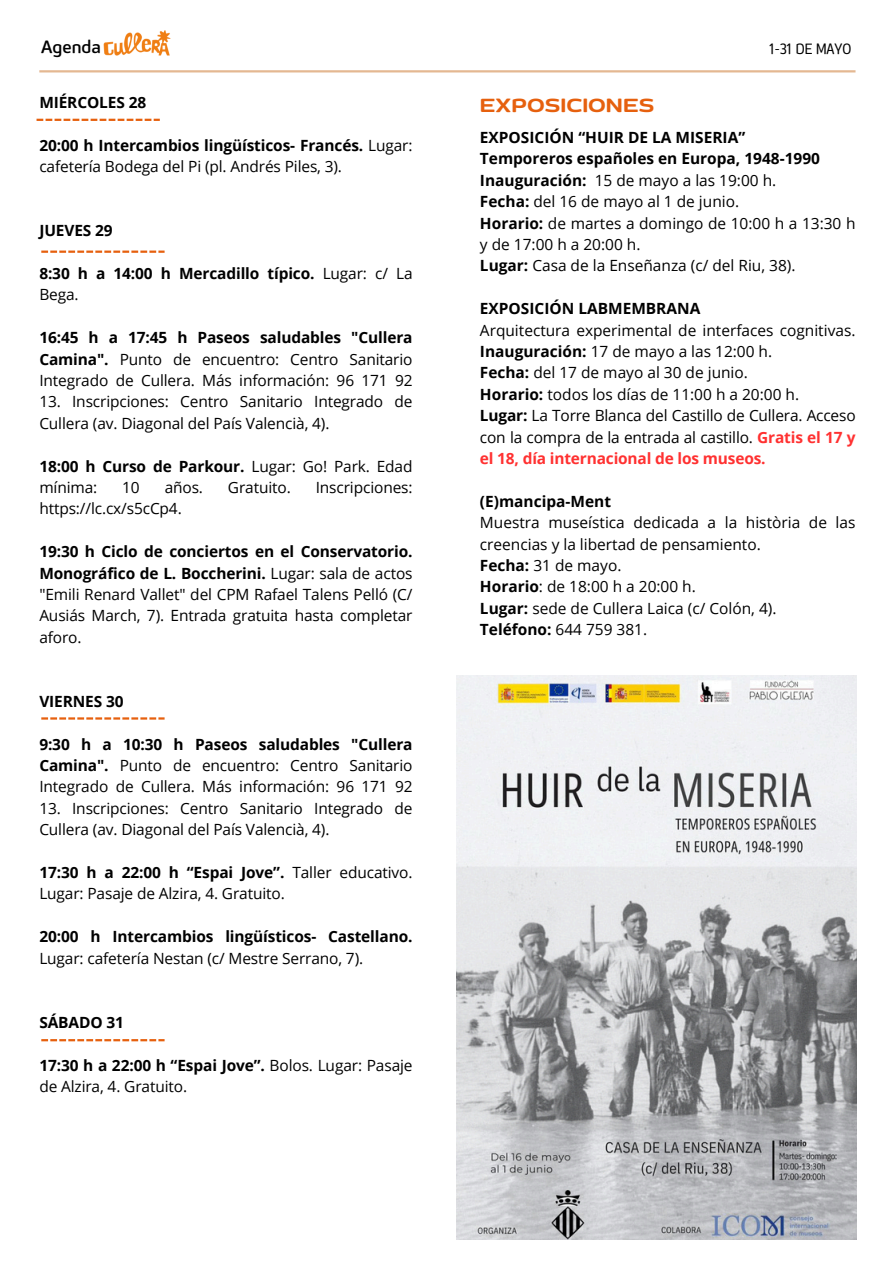
<style>
.page{position:relative;width:894px;height:1264px;background:#fff}
.page>*{position:absolute;margin:0;border:0;box-sizing:border-box;transform-origin:0 0}
.t1{font:600 expanded 21px "Dumondi";color:#e6600e}
.t2{font:19.5px "Dumondi Me";color:#000}
.t3{font:16.5px "Dumondi Re SC";color:#000}
.t4{font:15.45px/21.5px "Open Sans";letter-spacing:-.01em;color:#000}
.t5{font:700 15.45px/21.5px "Open Sans";letter-spacing:-.01em;color:#000}
.s1{font-weight:700}
.s2{font-weight:400}
.s3{font-weight:700;color:#ff3131}
</style>
<div class="page">
<hr style="left:39px;top:70px;width:816px;height:2px;background:#e4b892">
<img style="left:103px;top:30px;width:68px;height:26px">
<svg style="left:41px;top:250px;width:123px;height:3px"></svg>
<svg style="left:37px;top:119px;width:123px;height:2px"></svg>
<img style="left:456px;top:675px;width:399px;height:564px">
<svg style="left:41px;top:717px;width:123px;height:2px"></svg>
<svg style="left:41px;top:1039px;width:123px;height:2px"></svg>
<h3 class="t2" style="left:41px;top:35px;width:61px">Agenda</h3>
<p class="t3" style="left:769px;top:38px;width:83px">1-31 DE MAYO</p>
<h2 class="t5" style="left:39px;top:91px;width:108px">MIÉRCOLES 28</h2>
<h4 class="t4" style="left:39px;top:134px;width:374px"><span class="s1">20:00 h Intercambios lingüísticos- Francés.</span> Lugar: cafetería Bodega del Pi (pl. Andrés Piles, 3).</h4>
<p class="t5" style="left:39px;top:219px;width:75px">JUEVES 29</p>
<h3 class="t5" style="left:39px;top:262px;width:374px">8:30 h a 14:00 h Mercadillo típico. <span class="s2">Lugar: c/ La<br>Bega.</span></h3>
<p class="t4" style="left:39px;top:326px;width:374px;text-align:justify"><span class="s1">16:45 h a 17:45 h Paseos saludables "Cullera Camina".</span> Punto de encuentro: Centro Sanitario Integrado de Cullera. Más información: 96 171 92</p>
<p class="t4" style="left:39px;top:390px;width:374px">13. Inscripciones: Centro Sanitario Integrado de<br>Cullera (av. Diagonal del País Valencià, 4).</p>
<h3 class="t4" style="left:39px;top:455px;width:374px"><span class="s1">18:00 h Curso de Parkour.</span> Lugar: Go! Park. Edad mínima:</h3>
<h3 class="t4" style="left:122px;top:476px;width:19px">10</h3>
<h3 class="t4" style="left:165px;top:476px;width:40px">años.</h3>
<h3 class="t4" style="left:228px;top:476px;width:64px">Gratuito.</h3>
<h3 class="t4" style="left:316px;top:476px;width:98px">Inscripciones:</h3>
<h3 class="t4" style="left:39px;top:497px;width:144px">https://lc.cx/s5cCp4.</h3>
<p class="t4" style="left:39px;top:540px;width:374px;text-align:justify"><span class="s1">19:30 h Ciclo de conciertos en el Conservatorio.<br>Monográfico de L. Boccherini.</span> Lugar: sala de actos "Emili Renard Vallet" del CPM Rafael Talens Pelló (C/ Ausiás March, 7). Entrada gratuita hasta completar aforo.</p>
<p class="t5" style="left:39px;top:690px;width:86px">VIERNES 30</p>
<p class="t4" style="left:39px;top:733px;width:374px;text-align:justify"><span class="s1">9:30 h a 10:30 h Paseos saludables "Cullera Camina".</span> Punto de encuentro: Centro Sanitario Integrado de Cullera. Más información: 96 171 92</p>
<p class="t4" style="left:39px;top:797px;width:374px">13. Inscripciones: Centro Sanitario Integrado de<br>Cullera (av. Diagonal del País Valencià, 4).</p>
<p class="t4" style="left:39px;top:861px;width:374px"><span class="s1">17:30 h a 22:00 h “Espai Jove”.</span> Taller educativo.<br>Lugar: Pasaje de Alzira, 4. Gratuito.</p>
<h3 class="t5" style="left:39px;top:925px;width:374px">20:00 h Intercambios lingüísticos- Castellano.<br><span class="s2">Lugar: cafetería Nestan (c/ Mestre Serrano, 7).</span></h3>
<p class="t5" style="left:39px;top:1011px;width:86px">SÁBADO 31</p>
<p class="t4" style="left:39px;top:1053px;width:374px"><span class="s1">17:30 h a 22:00 h “Espai Jove”.</span> Bolos. Lugar: Pasaje de Alzira, 4. Gratuito.</p>
<p class="t1" style="left:480px;top:92px;width:176px">EXPOSICIONES</p>
<p class="t5" style="left:480px;top:126px;width:267px">EXPOSICIÓN “HUIR DE LA MISERIA”</p>
<p class="t5" style="left:480px;top:148px;width:341px">Temporeros españoles en Europa, 1948-1990</p>
<p class="t4" style="left:480px;top:169px;width:298px"><span class="s1">Inauguración:</span> 15 de mayo a las 19:00 h.</p>
<h1 class="t4" style="left:480px;top:190px;width:261px"><span class="s1">Fecha:</span> del 16 de mayo al 1 de junio.</h1>
<p class="t4" style="left:480px;top:212px;width:377px"><span class="s1">Horario:</span> de martes a domingo de 10:00 h a 13:30 h y de 17:00 h a 20:00 h.</p>
<p class="t4" style="left:480px;top:255px;width:317px"><span class="s1">Lugar:</span> Casa de la Enseñanza (c/ del Riu, 38).</p>
<p class="t5" style="left:480px;top:297px;width:222px">EXPOSICIÓN LABMEMBRANA</p>
<p class="t4" style="left:480px;top:319px;width:377px">Arquitectura experimental de interfaces cognitivas.<br><span class="s1">Inauguración:</span> 17 de mayo a las 12:00 h.</p>
<p class="t4" style="left:480px;top:361px;width:269px"><span class="s1">Fecha:</span> del 17 de mayo al 30 de junio.</p>
<p class="t4" style="left:480px;top:383px;width:320px"><span class="s1">Horario:</span> todos los días de 11:00 h a 20:00 h.</p>
<p class="t4" style="left:480px;top:404px;width:377px;text-align:justify"><span class="s1">Lugar:</span> La Torre Blanca del Castillo de Cullera. Acceso con la compra de la entrada al castillo. <span class="s3">Gratis el 17 y el 18, día internacional de los museos.</span></p>
<p class="t5" style="left:480px;top:490px;width:132px">(E)mancipa-Ment</p>
<p class="t4" style="left:480px;top:511px;width:377px">Muestra museística dedicada a la història de las creencias y la libertad de pensamiento.</p>
<p class="t4" style="left:480px;top:554px;width:143px"><span class="s1">Fecha:</span> 31 de mayo.</p>
<p class="t4" style="left:480px;top:575px;width:217px"><span class="s1">Horario</span>: de 18:00 h a 20:00 h.</p>
<p class="t4" style="left:480px;top:597px;width:298px"><span class="s1">Lugar:</span> sede de Cullera Laica (c/ Colón, 4).</p>
<p class="t4" style="left:480px;top:618px;width:169px"><span class="s1">Teléfono:</span> 644 759 381.</p>
</div>
